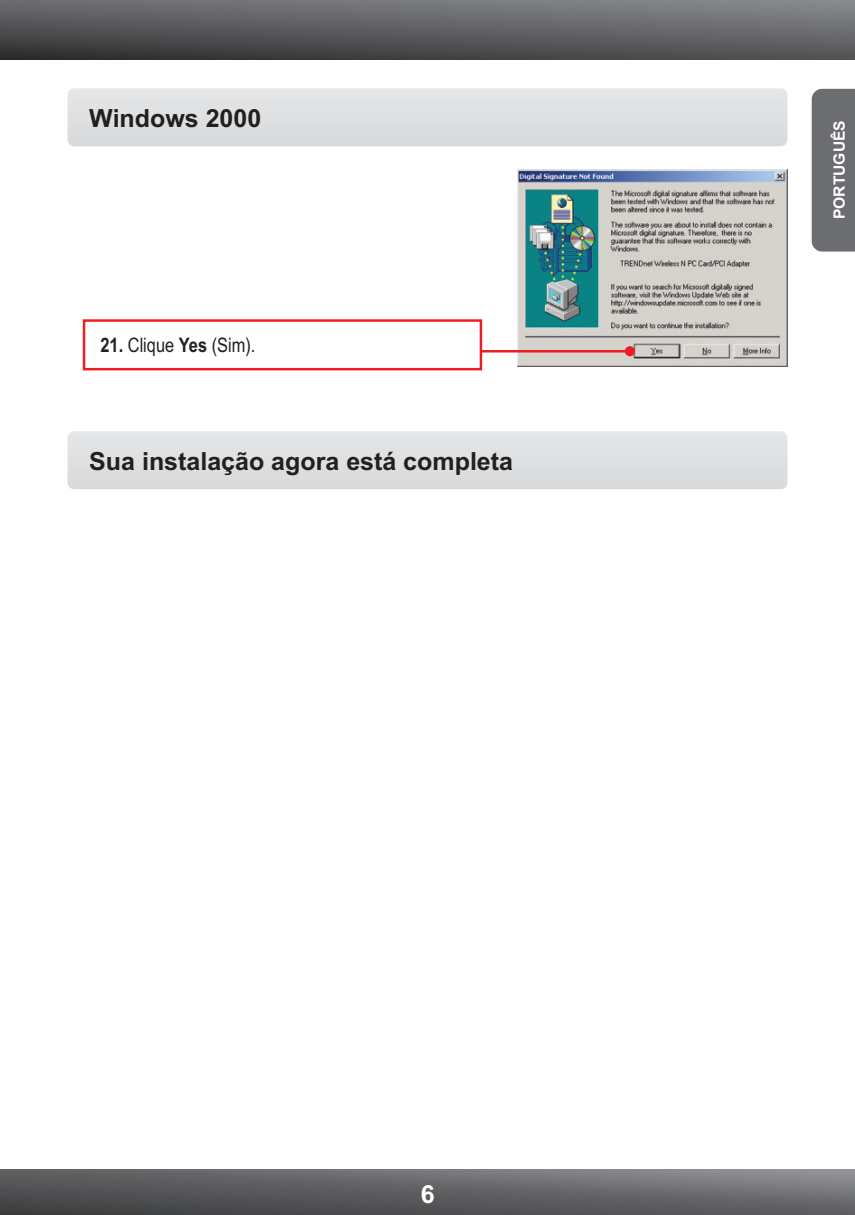
<style>
.page{position:relative;width:855px;height:1215px;background:#fff}
.page>*{position:absolute;margin:0;border:0;box-sizing:border-box;transform-origin:0 0}
.t1{font:700 25px "Arial";color:#231f20}
.t2{font:700 25px "Arial";color:#fff}
.t3{font:20px "Arial Narrow";color:#231f20}
.t4{font:700 15.5px "Arial";color:#fff}
.s1{font-weight:700}
</style>
<div class="page">
<svg style="left:0;top:0;width:855px;height:59px;background:#5e5e61"></svg>
<svg style="left:0;top:1170px;width:855px;height:45px;background:#606163"></svg>
<div style="left:812px;top:89px;width:43px;height:163px;background:#6c6d70"></div>
<div style="left:68px;top:88px;width:720px;height:58px;background:#dfe0e2;border-radius:7px"></div>
<div style="left:68px;top:431px;width:720px;height:58px;background:#dfe0e2;border-radius:7px"></div>
<img style="left:518px;top:170px;width:270px;height:197px">
<svg style="left:82px;top:318px;width:553px;height:53px"></svg>
<p class="t1" style="left:89px;top:109px;width:174px">Windows 2000</p>
<p class="t3" style="left:100px;top:338px;width:156px"><span class="s1">21.</span> Clique <span class="s1">Yes</span> (Sim).</p>
<p class="t1" style="left:89px;top:452px;width:425px">Sua instalação agora está completa</p>
<p class="t2" style="left:421px;top:1185px;width:15px">6</p>
<p class="t4" style="left:833px;top:219px;width:100px;rotate:-90deg">PORTUGUÊS</p>
</div>
